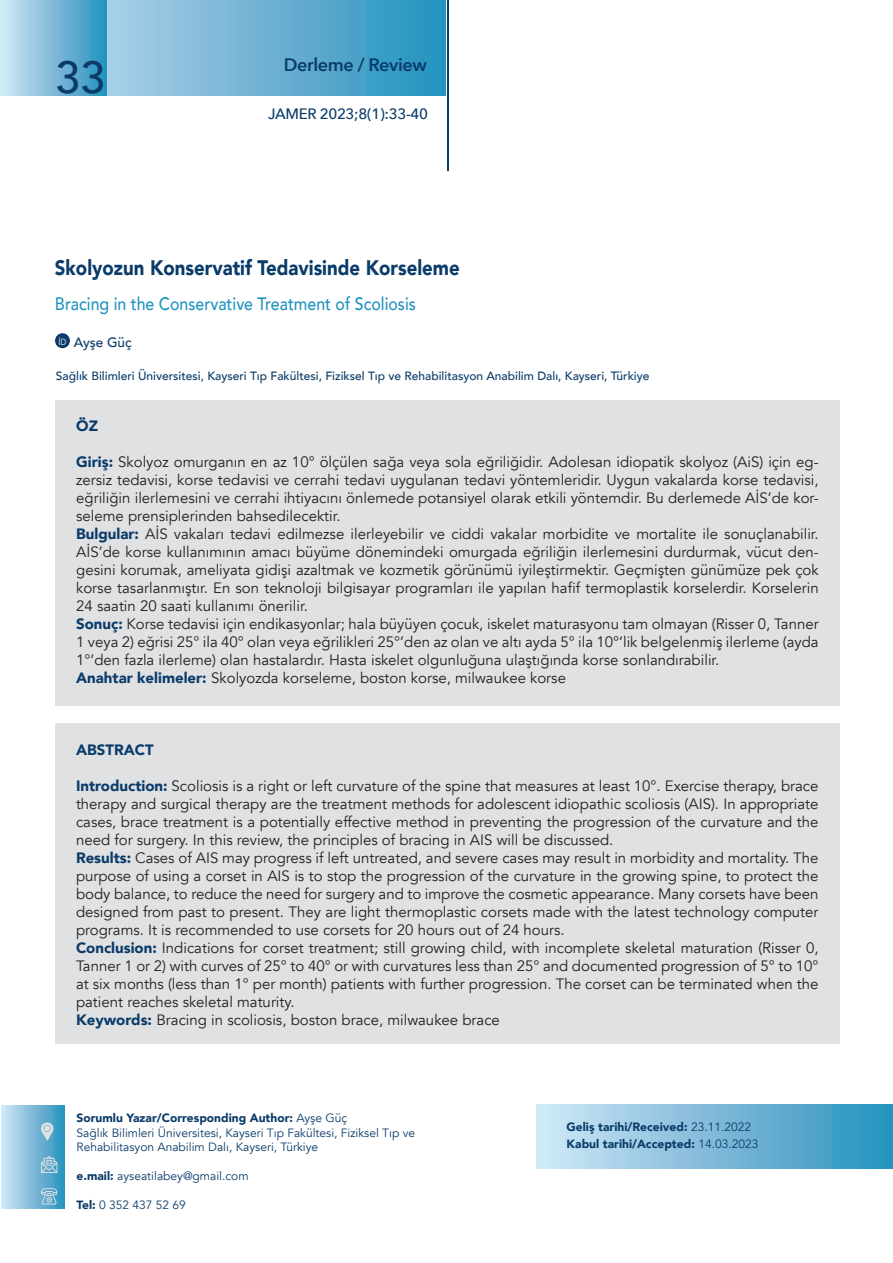
<style>
.page{position:relative;width:893px;height:1263px;background:#fff}
.page>*{position:absolute;margin:0;border:0;box-sizing:border-box;transform-origin:0 0}
.t1{font:500 45px "Avenir";color:#0a3b69}
.t2{font:900 21px "Avenir";color:#0a3b69;scale:.89 1}
.t3{font:500 18px "Avenir";color:#2194bf;scale:.89 1}
.t4{font:600 18px "Avenir Next";letter-spacing:-.02em;color:#0a3b69}
.t5{font:15px/18px "Avenir";color:#231f20;text-align:justify}
.t6{font:500 15px "Avenir Next";letter-spacing:-.02em;color:#0a3b69}
.t7{font:900 15px "Avenir";color:#0a3b69}
.t8{font:500 13.5px "Avenir";color:#0a3b69}
.t9{font:12px/14.4px "Avenir";color:#0a3b69}
.t10{font:500 12px "Avenir";color:#0a3b69}
.t11{font:900 12px "Avenir";color:#0a3b69}
.t12{font:9px "Avenir";color:#fff;scale:.89 1}
.s1{font-weight:900;color:#0a3b69}
.s2{font-weight:400}
.s3{font-weight:900}
</style>
<div class="page">
<svg style="left:0;top:0;width:446px;height:95px;background:#69b0d2"></svg>
<div style="left:1px;top:0;width:106px;height:95px;background:linear-gradient(to right,#d4e7f7,#2891bd)"></div>
<hr style="left:447px;top:0;width:1px;height:170px;background:#163a68">
<div style="left:537px;top:1105px;width:356px;height:63px;background:linear-gradient(to right,#d4e7f6,#2790bd)"></div>
<div style="left:1px;top:1105px;width:64px;height:104px;background:linear-gradient(to right,#d4e7f6,#2c92be)"></div>
<div style="left:55px;top:400px;width:785px;height:306px;background:#e0e1e3"></div>
<div style="left:55px;top:723px;width:785px;height:321px;background:#e0e1e3"></div>
<svg style="left:41px;top:1156px;width:16px;height:17px"></svg>
<svg style="left:41px;top:1188px;width:16px;height:16px"></svg>
<svg style="left:41px;top:1122px;width:12px;height:19px"></svg>
<div style="left:55px;top:333px;width:15px;height:15px;background:#0a3b69;border-radius:50%"></div>
<h1 class="t1" style="left:55px;top:38px;width:52px">33</h1>
<p class="t4" style="left:284px;top:49px;width:145px">Derleme / Review</p>
<p class="t6" style="left:268px;top:101px;width:161px">JAMER 2023;8(1):33-40</p>
<p class="t2" style="left:55px;top:250px;width:456px">Skolyozun Konservatif Tedavisinde Korseleme</p>
<p class="t3" style="left:55px;top:288px;width:407px">Bracing in the Conservative Treatment of Scoliosis</p>
<p class="t8" style="left:74px;top:330px;width:59px">Ayşe Güç</p>
<p class="t12" style="left:58px;top:337px;width:11px">İD</p>
<p class="t10" style="left:56px;top:366px;width:595px">Sağlık Bilimleri Üniversitesi, Kayseri Tıp Fakültesi, Fiziksel Tıp ve Rehabilitasyon Anabilim Dalı, Kayseri, Türkiye</p>
<p class="t7" style="left:76px;top:413px;width:23px">ÖZ</p>
<p class="t5" style="left:76px;top:453px;width:744px"><span class="s1">Giriş:</span> Skolyoz omurganın en az 10° ölçülen sağa veya sola eğriliğidir. Adolesan idiopatik skolyoz (AiS) için eg&shy;zersiz tedavisi, korse tedavisi ve cerrahi tedavi uygulanan tedavi yöntemleridir. Uygun vakalarda korse tedavisi, eğriliğin ilerlemesini ve cerrahi ihtiyacını önlemede potansiyel olarak etkili yöntemdir. Bu derlemede AİS’de kor&shy;seleme prensiplerinden bahsedilecektir.</p>
<p class="t5" style="left:76px;top:525px;width:744px"><span class="s1">Bulgular:</span> AİS vakaları tedavi edilmezse ilerleyebilir ve ciddi vakalar morbidite ve mortalite ile sonuçlanabilir.<br>AİS’de korse kullanımının amacı büyüme dönemindeki omurgada eğriliğin ilerlemesini durdurmak, vücut den&shy;gesini korumak, ameliyata gidişi azaltmak ve kozmetik görünümü iyileştirmektir. Geçmişten günümüze pek çok korse tasarlanmıştır. En son teknoloji bilgisayar programları ile yapılan hafif termoplastik korselerdir. Korselerin 24 saatin 20 saati kullanımı önerilir.</p>
<p class="t5" style="left:76px;top:615px;width:744px"><span class="s1">Sonuç:</span> Korse tedavisi için endikasyonlar; hala büyüyen çocuk, iskelet maturasyonu tam olmayan (Risser 0, Tanner 1 veya 2) eğrisi 25° ila 40° olan veya eğrilikleri 25°’den az olan ve altı ayda 5° ila 10°’lik belgelenmiş ilerleme (ayda 1°’den fazla ilerleme) olan hastalardır. Hasta iskelet olgunluğuna ulaştığında korse sonlandırabilir.</p>
<p class="t5" style="left:76px;top:669px;width:491px"><span class="s1">Anahtar kelimeler:</span> Skolyozda korseleme, boston korse, milwaukee korse</p>
<p class="t7" style="left:76px;top:737px;width:79px">ABSTRACT</p>
<p class="t5" style="left:76px;top:777px;width:744px"><span class="s1">Introduction:</span> Scoliosis is a right or left curvature of the spine that measures at least 10°. Exercise therapy, brace therapy and surgical therapy are the treatment methods for adolescent idiopathic scoliosis (AIS). In appropriate cases, brace treatment is a potentially effective method in preventing the progression of the curvature and the need for surgery. In this review, the principles of bracing in AIS will be discussed.</p>
<p class="t5" style="left:76px;top:849px;width:744px"><span class="s1">Results:</span> Cases of AIS may progress if left untreated, and severe cases may result in morbidity and mortality. The purpose of using a corset in AIS is to stop the progression of the curvature in the growing spine, to protect the body balance, to reduce the need for surgery and to improve the cosmetic appearance. Many corsets have been designed from past to present. They are light thermoplastic corsets made with the latest technology computer programs. It is recommended to use corsets for 20 hours out of 24 hours.</p>
<p class="t5" style="left:76px;top:939px;width:744px"><span class="s1">Conclusion:</span> Indications for corset treatment; still growing child, with incomplete skeletal maturation (Risser 0, Tanner 1 or 2) with curves of 25° to 40° or with curvatures less than 25° and documented progression of 5° to 10° at six months (less than 1° per month) patients with further progression. The corset can be terminated when the patient reaches skeletal maturity.</p>
<p class="t5" style="left:76px;top:1011px;width:425px"><span class="s1">Keywords:</span> Bracing in scoliosis, boston brace, milwaukee brace</p>
<p class="t11" style="left:77px;top:1108px;width:272px">Sorumlu Yazar/Corresponding Author: <span class="s2">Ayşe Güç</span></p>
<p class="t9" style="left:77px;top:1125px;width:340px">Sağlık Bilimleri Üniversitesi, Kayseri Tıp Fakültesi, Fiziksel Tıp ve<br>Rehabilitasyon Anabilim Dalı, Kayseri, Türkiye</p>
<p class="t9" style="left:77px;top:1169px;width:174px"><span class="s3">e.mail:</span> ayseatilabey@gmail.com</p>
<p class="t9" style="left:77px;top:1197px;width:111px"><span class="s3">Tel:</span> 0 352 437 52 69</p>
<p class="t11" style="left:567px;top:1117px;width:186px">Geliş tarihi/Received: <span class="s2">23.11.2022</span></p>
<p class="t11" style="left:567px;top:1133px;width:193px">Kabul tarihi/Accepted: <span class="s2">14.03.2023</span></p>
</div>
